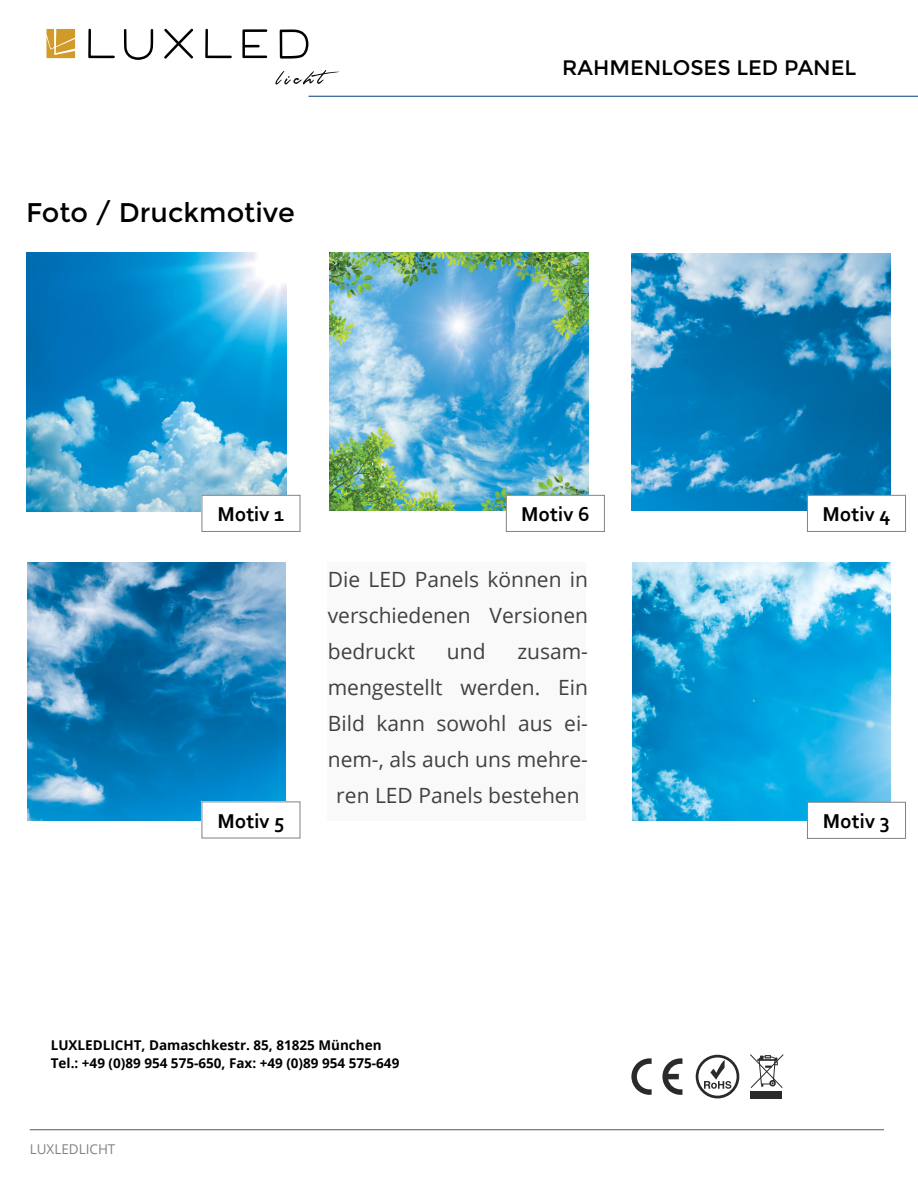
<style>
.page{position:relative;width:918px;height:1188px;background:#fff}
.page>*{position:absolute;margin:0;border:0;box-sizing:border-box;transform-origin:0 0}
.t1{font:27px "Montserrat";color:#000}
.t2{font:21px/36px "Open Sans";color:#414042;text-align:justify}
.t3{font:700 21px "Corbel";color:#000}
.t4{font:21px "Montserrat";color:#000}
.t5{font:700 13.5px/18px "Open Sans";color:#000}
.t6{font:13.5px "Open Sans";color:#808285}
</style>
<div class="page">
<svg style="left:88px;top:29px;width:27px;height:29px"></svg>
<svg style="left:124px;top:29px;width:29px;height:31px"></svg>
<svg style="left:164px;top:29px;width:29px;height:30px"></svg>
<svg style="left:205px;top:29px;width:27px;height:29px"></svg>
<svg style="left:242px;top:29px;width:25px;height:29px"></svg>
<svg style="left:280px;top:30px;width:28px;height:29px"></svg>
<svg style="left:275px;top:70px;width:64px;height:14px"></svg>
<svg style="left:46px;top:29px;width:29px;height:29px"></svg>
<hr style="left:309px;top:96px;width:609px;height:1px;background:#003c7c">
<hr style="left:30px;top:1129px;width:854px;height:1px;background:#58595b">
<div style="left:328px;top:562px;width:258px;height:258px;background:#f9f9f9"></div>
<svg style="left:696px;top:1055px;width:43px;height:43px"></svg>
<div style="left:750px;top:1092px;width:32px;height:7px;background:#2b2a29"></div>
<svg style="left:750px;top:1054px;width:34px;height:34px"></svg>
<svg style="left:662px;top:1058px;width:20px;height:37px"></svg>
<svg style="left:631px;top:1058px;width:21px;height:37px"></svg>
<img style="left:26px;top:252px;width:260px;height:260px">
<img style="left:633px;top:562px;width:258px;height:258px">
<img style="left:632px;top:253px;width:259px;height:258px">
<img style="left:27px;top:562px;width:258px;height:258px">
<img style="left:330px;top:252px;width:258px;height:259px">
<div style="left:202px;top:495px;width:98px;height:36px;background:#fff"></div>
<div style="left:202px;top:495px;width:98px;height:37px;border:1px solid #808285"></div>
<div style="left:202px;top:802px;width:98px;height:36px;background:#fff"></div>
<div style="left:506px;top:495px;width:98px;height:36px;background:#fff"></div>
<div style="left:506px;top:495px;width:99px;height:37px;border:1px solid #808285"></div>
<div style="left:807px;top:495px;width:99px;height:36px;background:#fff"></div>
<div style="left:807px;top:495px;width:99px;height:37px;border:1px solid #808285"></div>
<div style="left:807px;top:802px;width:99px;height:36px;background:#fff"></div>
<div style="left:807px;top:802px;width:99px;height:37px;border:1px solid #808285"></div>
<p class="t1" style="left:26px;top:197px;width:270px">Foto / Druckmotive</p>
<p class="t4" style="left:562px;top:55px;width:296px">RAHMENLOSES LED PANEL</p>
<p class="t3" style="left:217px;top:501px;width:69px">Motiv 1</p>
<p class="t3" style="left:217px;top:808px;width:69px">Motiv 5</p>
<p class="t3" style="left:521px;top:501px;width:70px">Motiv 6</p>
<p class="t3" style="left:823px;top:501px;width:69px">Motiv 4</p>
<p class="t2" style="left:328px;top:561px;width:262px">Die LED Panels können in verschiedenen Versionen bedruckt</p>
<p class="t2" style="left:447px;top:633px;width:40px">und</p>
<p class="t2" style="left:517px;top:633px;width:72px">zusam-</p>
<p class="t2" style="left:328px;top:669px;width:262px">mengestellt werden. Ein</p>
<p class="t2" style="left:328px;top:705px;width:262px">Bild kann sowohl aus ei-</p>
<p class="t2" style="left:328px;top:741px;width:262px">nem-, als auch uns mehre-</p>
<p class="t2" style="left:336px;top:777px;width:245px">ren LED Panels bestehen</p>
<p class="t3" style="left:823px;top:808px;width:69px">Motiv 3</p>
<p class="t5" style="left:51px;top:1035px;width:350px">LUXLEDLICHT, Damaschkestr. 85, 81825 München<br>Tel.: +49 (0)89 954 575-650, Fax: +49 (0)89 954 575-649</p>
<p class="t6" style="left:30px;top:1140px;width:87px">LUXLEDLICHT</p>
</div>
